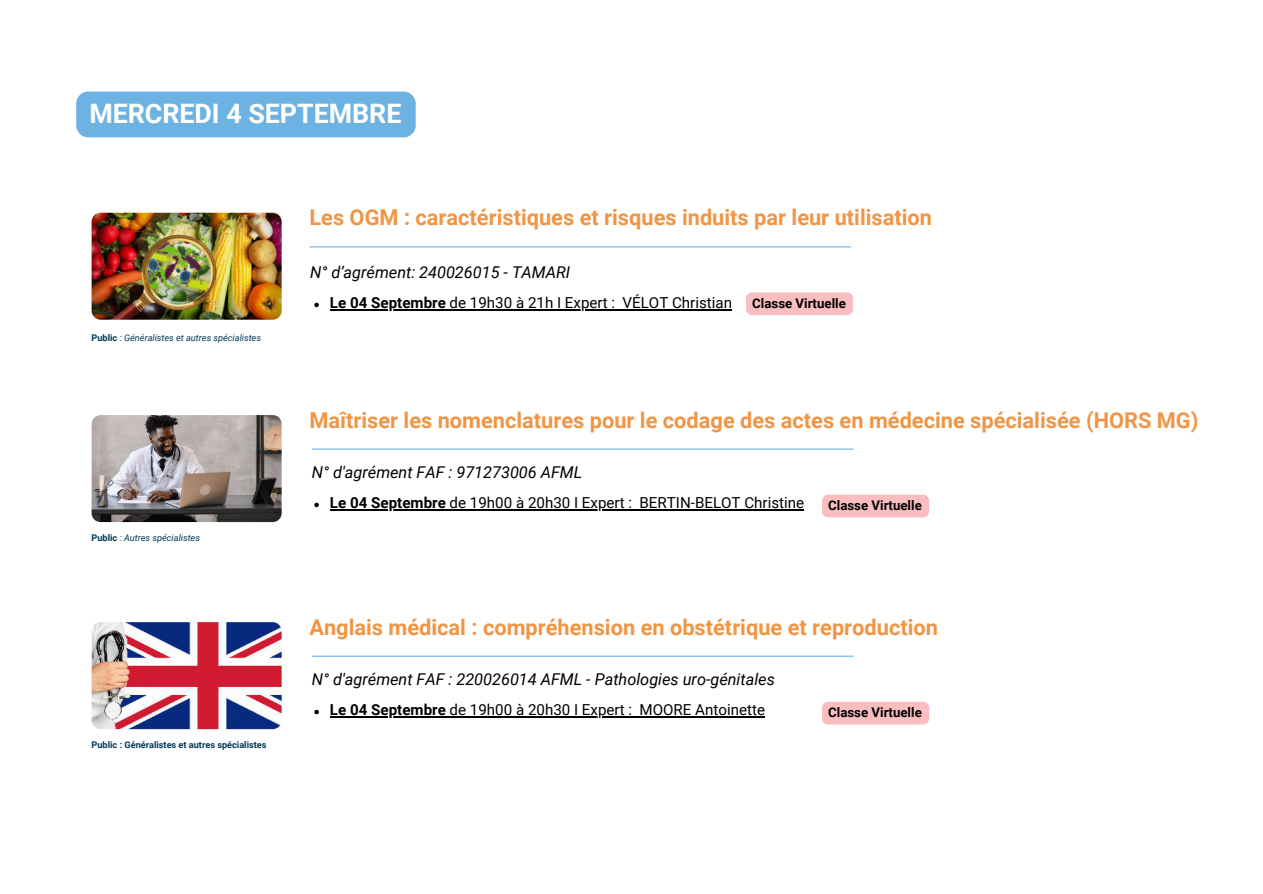
<style>
.page{position:relative;width:1263px;height:894px;background:#fff}
.page>*{position:absolute;margin:0;border:0;box-sizing:border-box;transform-origin:0 0}
.t1{font:700 26.7px "Roboto";color:#fff}
.t2{font:700 21.75px "Roboto";color:#f19545}
.t3{font:italic 16.2px "Roboto";color:#000}
.t4{font:15.15px "Roboto";color:#000}
.t5{font:700 13.2px "Roboto";color:#000}
.t6{font:italic 9.15px "Roboto";color:#003856}
.t7{font:700 9.15px "Roboto";color:#003856}
.s1{font-weight:700;font-style:normal}
.s2{font-weight:700}
</style>
<div class="page">
<div style="left:76px;top:91px;width:340px;height:46px;background:#6cb3e3;border-radius:12px"></div>
<hr style="left:309px;top:246px;width:542px;height:1px;background:#6cb3e3">
<img style="left:92px;top:213px;width:190px;height:106px;border-radius:9px">
<svg style="left:314px;top:302px;width:5px;height:5px"></svg>
<hr style="left:330px;top:309px;width:116px;height:1px;background:#000">
<hr style="left:446px;top:309px;width:169px;height:1px;background:#000">
<hr style="left:623px;top:309px;width:109px;height:1px;background:#000">
<div style="left:746px;top:292px;width:107px;height:23px;background:#fabec0"></div>
<svg style="left:314px;top:502px;width:5px;height:5px"></svg>
<hr style="left:330px;top:509px;width:116px;height:1px;background:#000">
<hr style="left:446px;top:509px;width:186px;height:1px;background:#000">
<hr style="left:640px;top:509px;width:164px;height:1px;background:#000">
<div style="left:822px;top:494px;width:107px;height:23px;background:#fabec0"></div>
<hr style="left:312px;top:448px;width:541px;height:1px;background:#6cb3e3">
<img style="left:92px;top:415px;width:190px;height:107px;border-radius:9px">
<svg style="left:314px;top:709px;width:5px;height:5px"></svg>
<hr style="left:330px;top:716px;width:116px;height:1px;background:#000">
<hr style="left:446px;top:716px;width:186px;height:1px;background:#000">
<hr style="left:640px;top:716px;width:125px;height:1px;background:#000">
<div style="left:822px;top:701px;width:107px;height:23px;background:#fabec0"></div>
<hr style="left:312px;top:655px;width:541px;height:1px;background:#6cb3e3">
<img style="left:92px;top:622px;width:190px;height:107px;border-radius:9px">
<p class="t1" style="left:89px;top:95px;width:314px">MERCREDI 4 SEPTEMBRE</p>
<p class="t2" style="left:309px;top:201px;width:624px">Les OGM : caractéristiques et risques induits par leur utilisation</p>
<p class="t3" style="left:310px;top:260px;width:261px">N° d’agrément: 240026015 - TAMARI</p>
<p class="t6" style="left:92px;top:331px;width:171px"><span class="s1">Public</span> : Généralistes et autres spécialistes</p>
<p class="t6" style="left:92px;top:531px;width:110px"><span class="s1">Public</span> : Autres spécialistes</p>
<p class="t7" style="left:92px;top:738px;width:176px">Public : Généralistes et autres spécialistes</p>
<p class="t4" style="left:330px;top:292px;width:404px"><span class="s2">Le 04 Septembre</span> de 19h30 à 21h I Expert : VÉLOT Christian</p>
<p class="t5" style="left:752px;top:294px;width:95px">Classe Virtuelle</p>
<p class="t2" style="left:309px;top:405px;width:890px">Maîtriser les nomenclatures pour le codage des actes en médecine spécialisée (HORS MG)</p>
<p class="t3" style="left:312px;top:460px;width:272px">N° d'agrément FAF : 971273006 AFML</p>
<p class="t4" style="left:330px;top:492px;width:476px"><span class="s2">Le 04 Septembre</span> de 19h00 à 20h30 I Expert : BERTIN-BELOT Christine</p>
<p class="t5" style="left:828px;top:496px;width:95px">Classe Virtuelle</p>
<p class="t2" style="left:309px;top:612px;width:630px">Anglais médical : compréhension en obstétrique et reproduction</p>
<p class="t3" style="left:312px;top:667px;width:464px">N° d'agrément FAF : 220026014 AFML - Pathologies uro-génitales</p>
<p class="t4" style="left:330px;top:699px;width:436px"><span class="s2">Le 04 Septembre</span> de 19h00 à 20h30 I Expert : MOORE Antoinette</p>
<p class="t5" style="left:828px;top:703px;width:95px">Classe Virtuelle</p>
</div>
